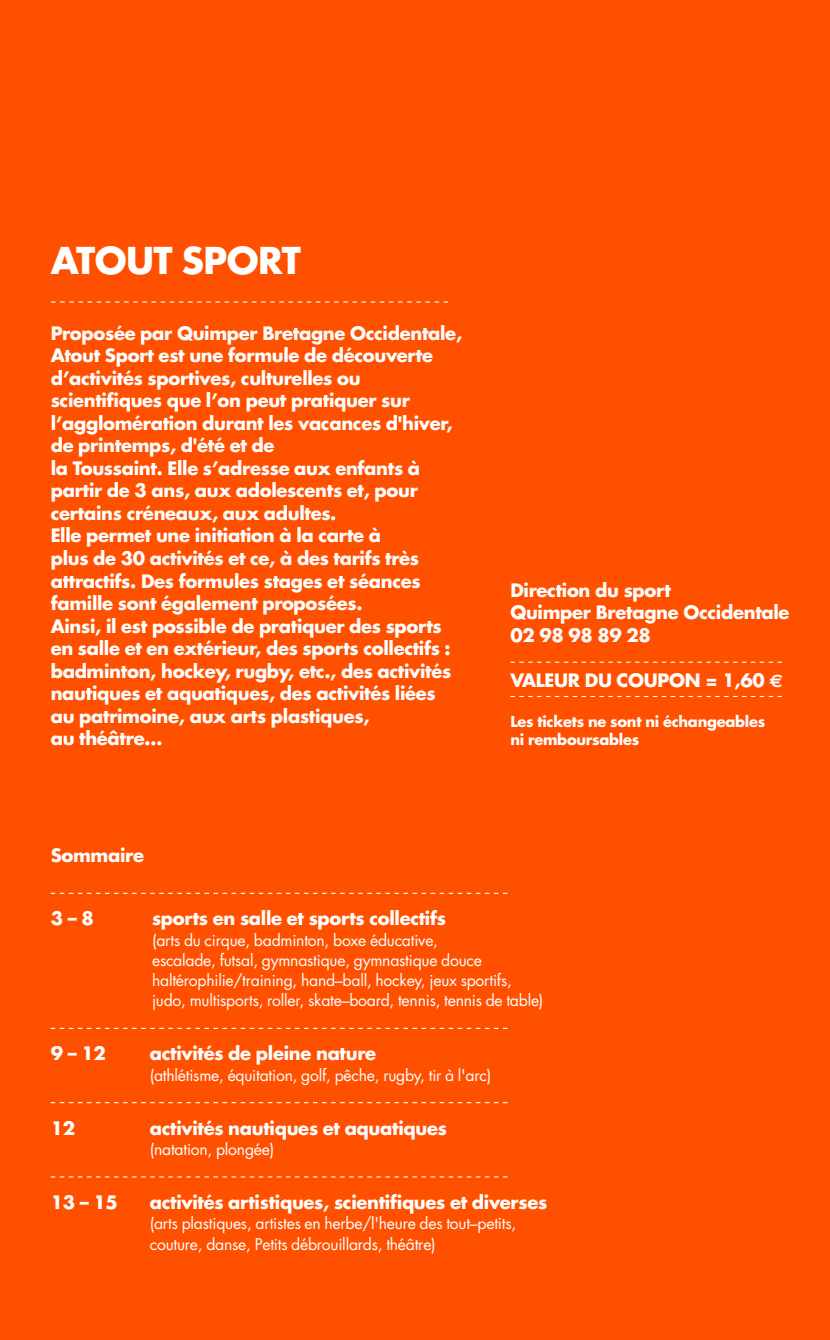
<style>
.page{position:relative;width:830px;height:1340px;background:#fff}
.page>*{position:absolute;margin:0;border:0;box-sizing:border-box;transform-origin:0 0}
.t1{font:700 36px "Futura";letter-spacing:-.015em;color:#fff}
.t2{font:700 18px/22.5px "Futura";letter-spacing:-.015em;color:#fff}
.t3{font:15.75px/20.2px "Futura";letter-spacing:-.015em;color:#fff}
.t4{font:700 14.62px/18px "Futura";letter-spacing:-.015em;color:#fff}
.s1{font-family:"Euro Sans"}
</style>
<div class="page">
<div style="left:0;top:0;width:829px;height:1339px;background:#ff5000"></div>
<svg style="left:51px;top:892px;width:456px;height:1px"></svg>
<svg style="left:51px;top:1027px;width:456px;height:1px"></svg>
<svg style="left:51px;top:1102px;width:456px;height:1px"></svg>
<svg style="left:51px;top:1176px;width:456px;height:1px"></svg>
<svg style="left:510px;top:661px;width:271px;height:1px"></svg>
<svg style="left:510px;top:696px;width:271px;height:1px"></svg>
<svg style="left:51px;top:301px;width:397px;height:1px"></svg>
<h1 class="t1" style="left:51px;top:235px;width:252px">ATOUT SPORT</h1>
<p class="t2" style="left:51px;top:321px;width:413px">Proposée par Quimper Bretagne Occidentale, Atout Sport est une formule de découverte d’activités sportives, culturelles ou scientifiques que l’on peut pratiquer sur l’agglomération durant les vacances d'hiver, de printemps, d'été et de<br>la Toussaint. Elle s’adresse aux enfants à partir de 3 ans, aux adolescents et, pour certains créneaux, aux adultes.<br>Elle permet une initiation à la carte à<br>plus de 30 activités et ce, à des tarifs très attractifs. Des formules stages et séances famille sont également proposées.<br>Ainsi, il est possible de pratiquer des sports en salle et en extérieur, des sports collectifs : badminton, hockey, rugby, etc., des activités nautiques et aquatiques, des activités liées au patrimoine, aux arts plastiques,<br>au théâtre…</p>
<p class="t2" style="left:51px;top:843px;width:95px">Sommaire</p>
<p class="t2" style="left:510px;top:578px;width:280px">Direction du sport<br>Quimper Bretagne Occidentale<br>02 98 98 89 28</p>
<p class="t2" style="left:510px;top:668px;width:274px">VALEUR DU COUPON = 1,60 <span class="s1">e</span></p>
<p class="t4" style="left:510px;top:712px;width:256px">Les tickets ne sont ni échangeables ni remboursables</p>
<p class="t2" style="left:51px;top:906px;width:44px">3 – 8</p>
<p class="t2" style="left:152px;top:906px;width:295px">sports en salle et sports collectifs</p>
<p class="t3" style="left:152px;top:929px;width:393px">(arts du cirque, badminton, boxe éducative,<br>escalade, futsal, gymnastique, gymnastique douce haltérophilie/training, hand–ball, hockey, jeux sportifs, judo, multisports, roller, skate–board, tennis, tennis de table)</p>
<p class="t2" style="left:51px;top:1041px;width:56px">9 – 12</p>
<p class="t2" style="left:150px;top:1041px;width:228px">activités de pleine nature</p>
<p class="t3" style="left:150px;top:1064px;width:343px">(athlétisme, équitation, golf, pêche, rugby, tir à l'arc)</p>
<p class="t2" style="left:51px;top:1116px;width:26px">12</p>
<p class="t2" style="left:150px;top:1116px;width:298px">activités nautiques et aquatiques</p>
<p class="t3" style="left:150px;top:1138px;width:126px">(natation, plongée)</p>
<p class="t2" style="left:51px;top:1190px;width:69px">13 – 15</p>
<p class="t2" style="left:150px;top:1190px;width:399px">activités artistiques, scientifiques et diverses</p>
<p class="t3" style="left:150px;top:1213px;width:368px">(arts plastiques, artistes en herbe/l'heure des tout–petits, couture, danse, Petits débrouillards, théâtre)</p>
</div>
